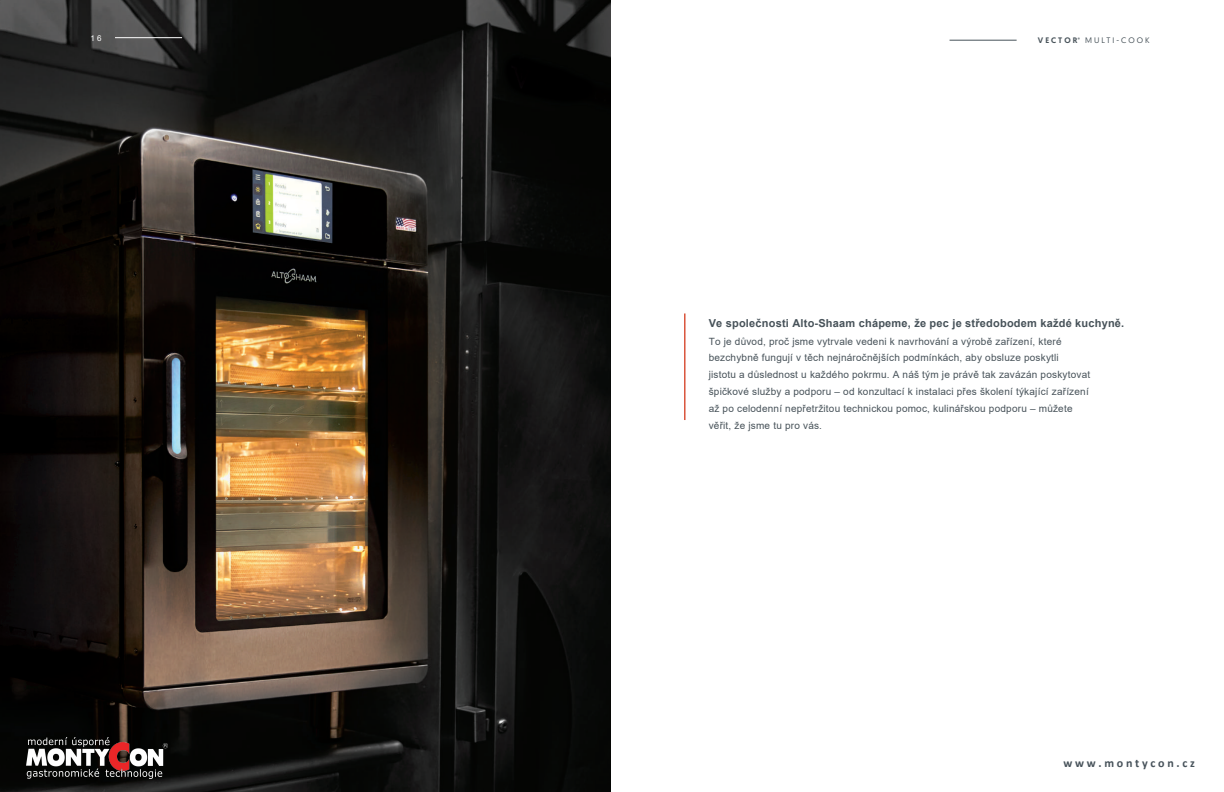
<style>
.page{position:relative;width:1224px;height:792px;background:#fff}
.page>*{position:absolute;margin:0;border:0;box-sizing:border-box;transform-origin:0 0}
.t1{font:700 12px "Calibri";color:#47525a}
.t2{font:700 11px "Arial";letter-spacing:.02em;color:#475259}
.t3{font:10px/16.8px "Arial";letter-spacing:.02em;color:#475259}
.t4{font:8px "Geomanist";letter-spacing:.25em;color:#475259}
.t5{font:8px "Arial";color:#fff}
.s1{font-weight:500}
</style>
<div class="page">
<hr style="left:684px;top:313px;width:1px;height:107px;background:#d64227">
<img style="left:0;top:0;width:611px;height:792px">
<hr style="left:950px;top:40px;width:67px;height:1px;background:#475259">
<hr style="left:115px;top:37px;width:67px;height:1px;background:#fff">
<img style="left:26px;top:738px;width:142px;height:40px">
<p class="t5" style="left:91px;top:32px;width:12px">16</p>
<p class="t4" style="left:1038px;top:35px;width:113px"><span class="s1">VECTOR</span><sup>®</sup> MULTI-COOK</p>
<p class="t2" style="left:709px;top:316px;width:417px">Ve společnosti Alto-Shaam chápeme, že pec je středobodem každé kuchyně.</p>
<p class="t3" style="left:709px;top:333px;width:383px">To je důvod, proč jsme vytrvale vedeni k navrhování a výrobě zařízení, které bezchybně fungují v těch nejnáročnějších podmínkách, aby obsluze poskytli<br>jistotu a důslednost u každého pokrmu. A náš tým je právě tak zavázán poskytovat špičkové služby a podporu – od konzultací k instalaci přes školení týkající zařízení až po celodenní nepřetržitou technickou pomoc, kulinářskou podporu – můžete věřit, že jsme tu pro vás.</p>
<p class="t1" style="left:1064px;top:754px;width:133px">w w w . m o n t y c o n . c z</p>
</div>
